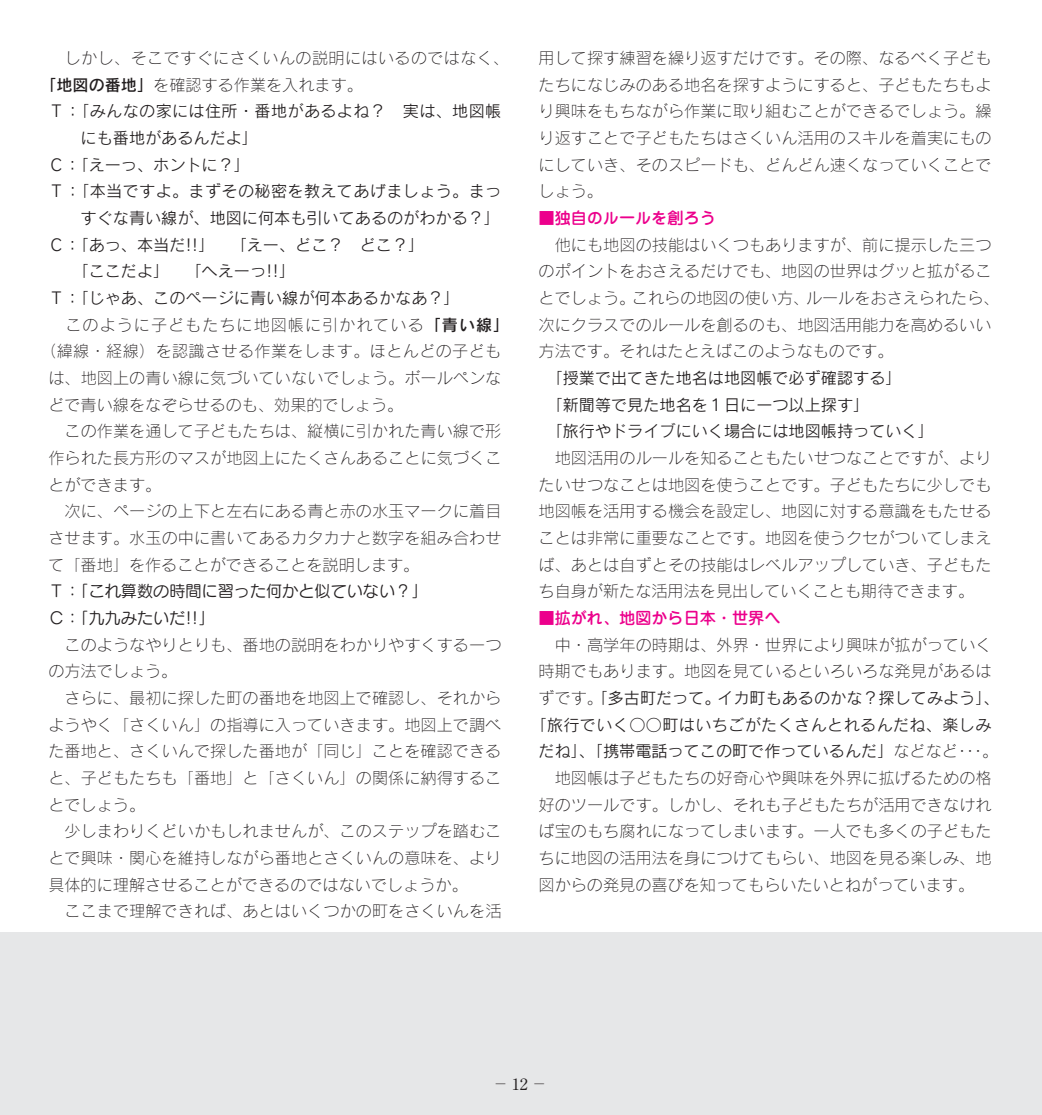
<style>
.page{position:relative;width:1042px;height:1115px;background:#fff}
.page>*{position:absolute;margin:0;border:0;box-sizing:border-box;transform-origin:0 0}
.t1{font:16.1px/26.6px "Rodin CID L";letter-spacing:.005em;color:#231f20;text-align:justify}
.t2{font:16.1px/26.6px "Rodin CID M";color:#231f20}
.t3{font:16.1px "Rodin CID M";letter-spacing:.02em;color:#231f20}
.t4{font:16.1px/26.6px "Seurat CID M";color:#231f20}
.t5{font:16.1px "Rodin CID L";letter-spacing:.06em;color:#231f20}
.t6{font:500 16.1px "Jun 34";color:#ec008c}
.t7{font:16.1px "Ryumin";color:#231f20;scale:.6 1}
.s1{font-family:"Rodin CID DB"}
.s2{font-family:"Rodin CID L"}
</style>
<div class="page">
<div style="left:0;top:933px;width:1041px;height:182px;background:#e6e7e8"></div>
<p class="t1" style="left:40px;top:47px;width:470px;text-indent:25px">しかし、そこですぐにさくいんの説明にはいるのではなく、<span class="s1">「地図の番地」</span>を確認する作業を入れます。</p>
<p class="t3" style="left:48px;top:105px;width:454px">Ｔ：「みんなの家には住所・番地があるよね？ 実は、地図帳</p>
<p class="t2" style="left:81px;top:127px;width:179px">にも番地があるんだよ」</p>
<p class="t2" style="left:48px;top:153px;width:203px">Ｃ：「えーっ、ホントに？」</p>
<p class="t3" style="left:48px;top:185px;width:454px">Ｔ：「本当ですよ。まずその秘密を教えてあげましょう。まっ</p>
<p class="t2" style="left:81px;top:207px;width:421px">すぐな青い線が、地図に何本も引いてあるのがわかる？」</p>
<p class="t2" style="left:48px;top:233px;width:377px">Ｃ：「あっ、本当だ!!」 「えー、どこ？ どこ？」</p>
<p class="t2" style="left:73px;top:260px;width:224px">「ここだよ」 「へえーっ!!」</p>
<p class="t2" style="left:48px;top:287px;width:413px">Ｔ：「じゃあ、このページに青い線が何本あるかなあ？」</p>
<p class="t5" style="left:65px;top:318px;width:445px">このように子どもたちに地図帳に引かれている<span class="s1">「青い線」</span></p>
<p class="t1" style="left:40px;top:340px;width:462px">（緯線・経線）を認識させる作業をします。ほとんどの子ども</p>
<p class="t1" style="left:48px;top:367px;width:454px">は、地図上の青い線に気づいていないでしょう。ボールペンな</p>
<p class="t1" style="left:48px;top:393px;width:356px">どで青い線をなぞらせるのも、効果的でしょう。</p>
<p class="t1" style="left:65px;top:420px;width:438px">この作業を通して子どもたちは、縦横に引かれた青い線で形</p>
<p class="t1" style="left:48px;top:447px;width:454px">作られた長方形のマスが地図上にたくさんあることに気づくこ</p>
<p class="t1" style="left:48px;top:473px;width:114px">とができます。</p>
<p class="t1" style="left:65px;top:500px;width:438px">次に、ページの上下と左右にある青と赤の水玉マークに着目</p>
<p class="t1" style="left:48px;top:527px;width:454px">させます。水玉の中に書いてあるカタカナと数字を組み合わせ</p>
<p class="t1" style="left:48px;top:553px;width:372px">て「番地」を作ることができることを説明します。</p>
<p class="t4" style="left:48px;top:580px;width:380px">Ｔ：「これ算数の時間に習った何かと似ていない？」<br>Ｃ：「九九みたいだ!!」</p>
<p class="t1" style="left:48px;top:633px;width:454px;text-indent:16px">このようなやりとりも、番地の説明をわかりやすくする一つの方法でしょう。</p>
<p class="t1" style="left:48px;top:687px;width:454px;text-indent:16px">さらに、最初に探した町の番地を地図上で確認し、それからようやく「さくいん」の指導に入っていきます。地図上で調べた番地と、さくいんで探した番地が「同じ」ことを確認できると、子どもたちも「番地」と「さくいん」の関係に納得することでしょう。</p>
<p class="t1" style="left:48px;top:820px;width:454px;text-indent:16px">少しまわりくどいかもしれませんが、このステップを踏むことで興味・関心を維持しながら番地とさくいんの意味を、より具体的に理解させることができるのではないでしょうか。</p>
<p class="t1" style="left:65px;top:900px;width:438px">ここまで理解できれば、あとはいくつかの町をさくいんを活</p>
<p class="t1" style="left:538px;top:47px;width:454px">用して探す練習を繰り返すだけです。その際、なるべく子どもたちになじみのある地名を探すようにすると、子どもたちもより興味をもちながら作業に取り組むことができるでしょう。繰り返すことで子どもたちはさくいん活用のスキルを着実にものにしていき、そのスピードも、どんどん速くなっていくことでしょう。</p>
<p class="t6" style="left:538px;top:212px;width:179px">■独自のルールを創ろう</p>
<p class="t1" style="left:538px;top:233px;width:462px;text-align:left;text-indent:16px">他にも地図の技能はいくつもありますが、前に提示した三つのポイントをおさえるだけでも、地図の世界はグッと拡がることでしょう。これらの地図の使い方、ルールをおさえられたら、次にクラスでのルールを創るのも、地図活用能力を高めるいい方法です。それはたとえばこのようなものです。</p>
<p class="t2" style="left:546px;top:367px;width:388px">「授業で出てきた地名は地図帳で必ず確認する」<br>「新聞等で見た地名を１日に一つ以上探す」<br>「旅行やドライブにいく場合には地図帳持っていく」</p>
<p class="t1" style="left:538px;top:447px;width:454px;text-indent:16px">地図活用のルールを知ることもたいせつなことですが、よりたいせつなことは地図を使うことです。子どもたちに少しでも地図帳を活用する機会を設定し、地図に対する意識をもたせることは非常に重要なことです。地図を使うクセがついてしまえば、あとは自ずとその技能はレベルアップしていき、子どもたち自身が新たな活用法を見出していくことも期待できます。</p>
<p class="t6" style="left:538px;top:612px;width:243px">■拡がれ、地図から日本・世界へ</p>
<p class="t1" style="left:538px;top:633px;width:454px;text-align:right">中・高学年の時期は、外界・世界により興味が拡がっていく時期でもあります。地図を見ているといろいろな発見があるは</p>
<p class="t2" style="left:530px;top:687px;width:470px;text-align:center"><span class="s2">ずです。</span>「多古町だって。イカ町もあるのかな？探してみよう」、「旅行でいく○○町はいちごがたくさんとれるんだね、楽しみだね」、「携帯電話ってこの町で作っているんだ」<span class="s2">などなど･･･。</span></p>
<p class="t1" style="left:538px;top:767px;width:454px;text-indent:16px">地図帳は子どもたちの好奇心や興味を外界に拡げるための格好のツールです。しかし、それも子どもたちが活用できなければ宝のもち腐れになってしまいます。一人でも多くの子どもたちに地図の活用法を身につけてもらい、地図を見る楽しみ、地図からの発見の喜びを知ってもらいたいとねがっています。</p>
<p class="t7" style="left:495px;top:1078px;width:82px">― 12―</p>
</div>
